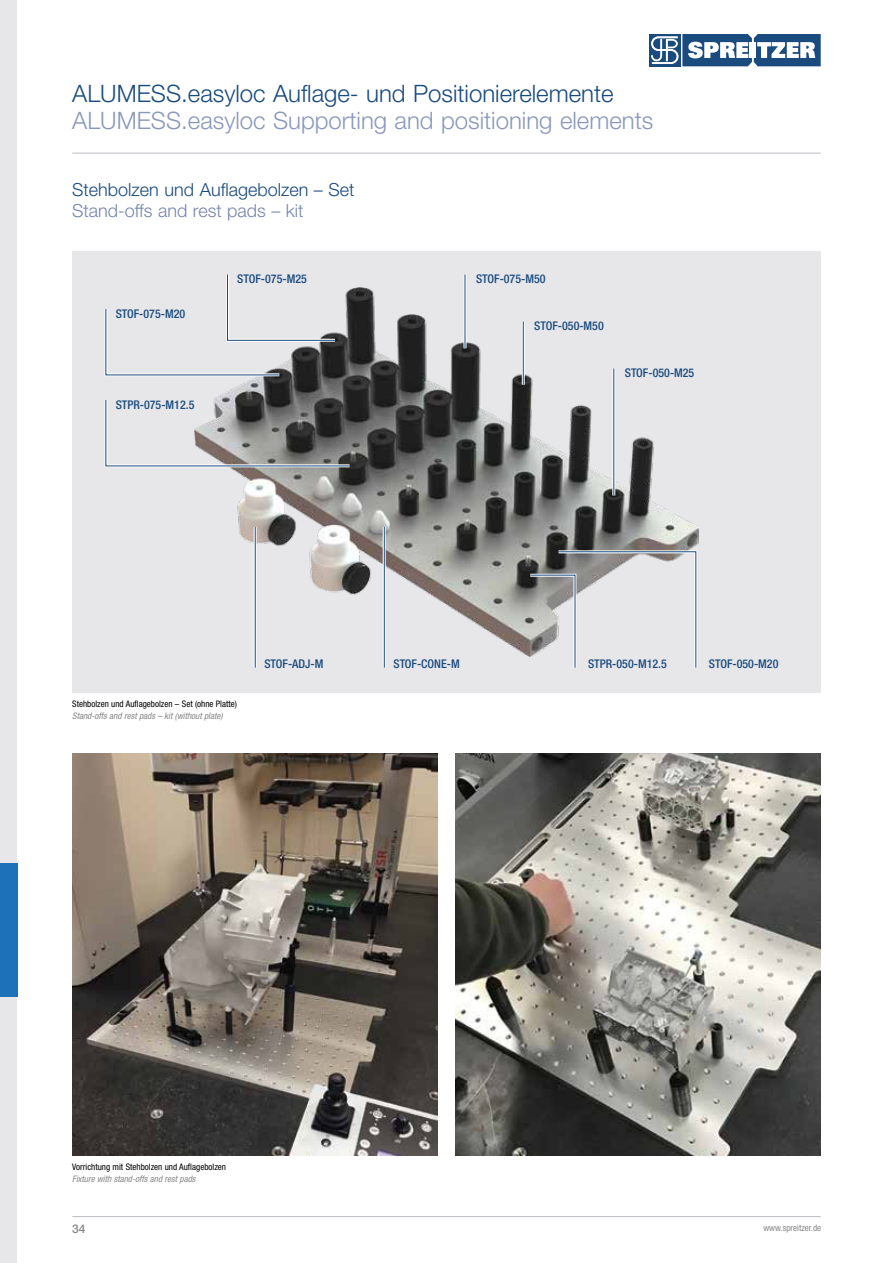
<style>
.page{position:relative;width:893px;height:1263px;background:#fff}
.page>*{position:absolute;margin:0;border:0;box-sizing:border-box;transform-origin:0 0}
.t1{font:300 24px "Helvetica Neue LT Std";color:#8a98ba}
.t2{font:300 24px "Helvetica Neue LT Std";color:#1a4b7e}
.t3{font:300 18px "Helvetica Neue LT Std";color:#1a4b7e}
.t4{font:300 18px "Helvetica Neue LT Std";color:#7486ad}
.t5{font:500 condensed 12px "Helvetica Neue LT Std";color:#1a4b7e}
.t6{font:500 12px "Helvetica Neue LT Std";color:#878787}
.t7{font:condensed 9px "Helvetica Neue LT Std";color:#000}
.t8{font:italic condensed 9px "Helvetica Neue LT Std";color:#878787}
.t9{font:condensed 9px "Helvetica Neue LT Std";color:#878787}
</style>
<div class="page">
<hr style="left:72px;top:153px;width:749px;height:1px;background:#bdbec4">
<hr style="left:72px;top:1216px;width:749px;height:1px;background:#bdbec4">
<div style="left:0;top:0;width:17px;height:1263px;background:#e7e7ea"></div>
<div style="left:649px;top:34px;width:32px;height:32px;background:#1a4b7e"></div>
<svg style="left:651px;top:34px;width:170px;height:32px"></svg>
<div style="left:72px;top:251px;width:749px;height:441px;background:#e7e7ea"></div>
<img style="left:218px;top:287px;width:481px;height:369px">
<img style="left:72px;top:753px;width:366px;height:402px">
<img style="left:455px;top:753px;width:366px;height:402px">
<hr style="left:254px;top:527px;width:3px;height:140px;background:#fff">
<hr style="left:383px;top:527px;width:3px;height:140px;background:#fff">
<hr style="left:255px;top:527px;width:1px;height:141px;background:#1a4b7e">
<hr style="left:384px;top:527px;width:1px;height:141px;background:#1a4b7e">
<svg style="left:105px;top:274px;width:233px;height:104px"></svg>
<svg style="left:105px;top:397px;width:247px;height:72px"></svg>
<svg style="left:527px;top:549px;width:172px;height:119px"></svg>
<hr style="left:463px;top:275px;width:3px;height:73px;background:#fff">
<hr style="left:465px;top:275px;width:1px;height:73px;background:#1a4b7e">
<hr style="left:522px;top:321px;width:3px;height:64px;background:#fff">
<hr style="left:523px;top:321px;width:1px;height:64px;background:#1a4b7e">
<hr style="left:612px;top:368px;width:3px;height:127px;background:#fff">
<hr style="left:613px;top:368px;width:1px;height:127px;background:#1a4b7e">
<div style="left:0;top:864px;width:17px;height:133px;background:#1d71b8"></div>
<h1 class="t2" style="left:72px;top:79px;width:543px">ALUMESS.easyloc Auflage- und Positionierelemente</h1>
<h1 class="t1" style="left:72px;top:106px;width:583px">ALUMESS.easyloc Supporting and positioning elements</h1>
<h2 class="t3" style="left:72px;top:178px;width:284px">Stehbolzen und Auflagebolzen – Set</h2>
<h2 class="t4" style="left:72px;top:199px;width:233px">Stand-offs and rest pads – kit</h2>
<p class="t5" style="left:116px;top:306px;width:71px">STOF-075-M20</p>
<p class="t5" style="left:116px;top:397px;width:80px">STPR-075-M12.5</p>
<p class="t5" style="left:237px;top:272px;width:71px">STOF-075-M25</p>
<p class="t5" style="left:476px;top:272px;width:71px">STOF-075-M50</p>
<p class="t5" style="left:534px;top:319px;width:71px">STOF-050-M50</p>
<p class="t5" style="left:625px;top:366px;width:71px">STOF-050-M25</p>
<p class="t5" style="left:588px;top:656px;width:80px">STPR-050-M12.5</p>
<p class="t5" style="left:264px;top:656px;width:60px">STOF-ADJ-M</p>
<p class="t5" style="left:393px;top:656px;width:68px">STOF-CONE-M</p>
<p class="t5" style="left:709px;top:656px;width:71px">STOF-050-M20</p>
<p class="t7" style="left:72px;top:699px;width:166px">Stehbolzen und Auflagebolzen – Set (ohne Platte)</p>
<p class="t8" style="left:72px;top:711px;width:152px">Stand-offs and rest pads – kit (without plate)</p>
<p class="t7" style="left:72px;top:1162px;width:155px">Vorrichtung mit Stehbolzen und Auflagebolzen</p>
<p class="t8" style="left:72px;top:1174px;width:125px">Fixture with stand-offs and rest pads</p>
<p class="t6" style="left:72px;top:1222px;width:15px">34</p>
<p class="t9" style="left:763px;top:1222px;width:59px">www.spreitzer.de</p>
</div>
